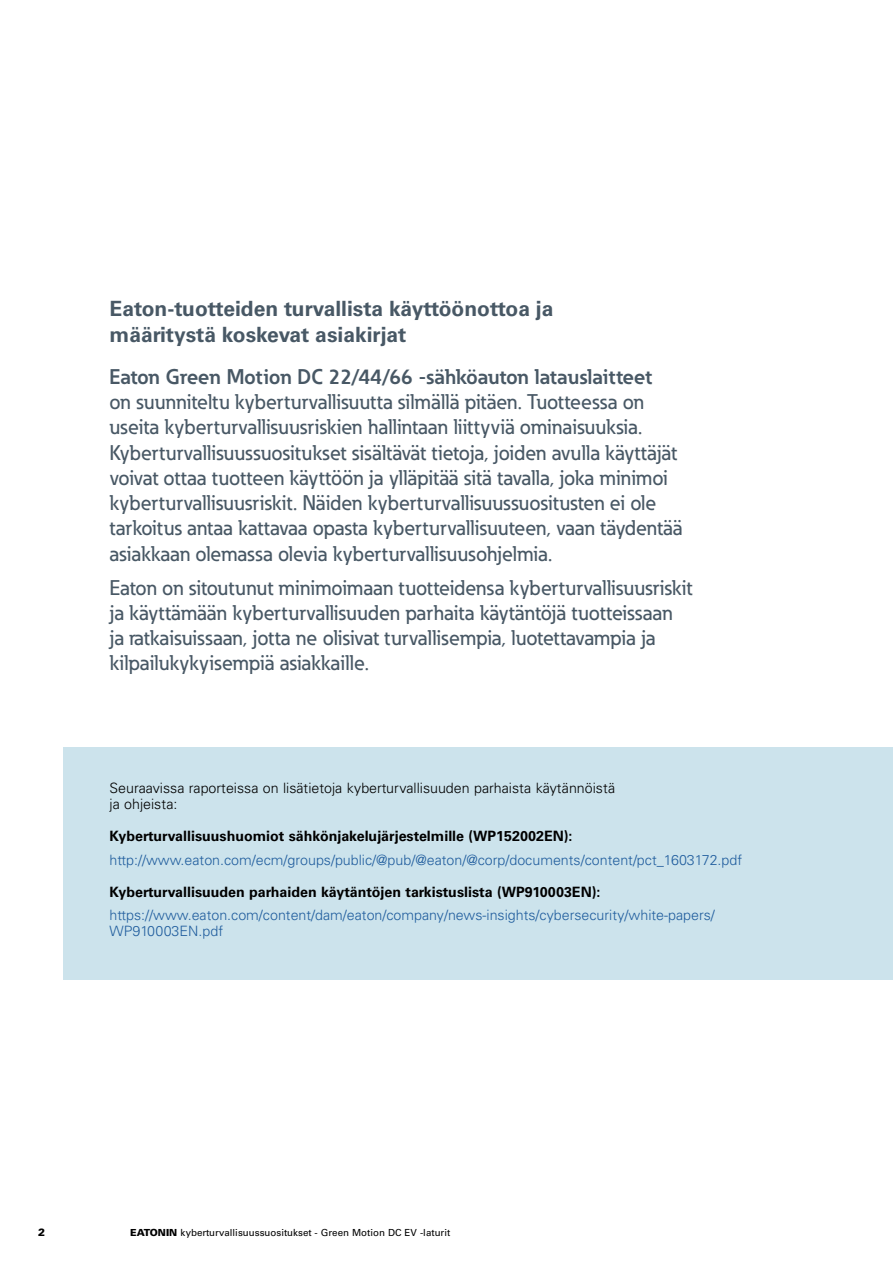
<style>
.page{position:relative;width:893px;height:1263px;background:#fff}
.page>*{position:absolute;margin:0;border:0;box-sizing:border-box;transform-origin:0 0}
.t1{font:500 21px/25.2px "Eaton";color:#485865}
.t2{font:700 21px/25.2px "Univers LT Std";color:#485865}
.t3{font:700 21px "Eaton";color:#485865}
.t4{font:300 14.25px/15.8px "Univers LT Std";color:#215e9e}
.t5{font:700 14.25px "Univers LT Std";color:#000}
.t6{font:300 14.25px/15.8px "Univers LT Std";color:#000}
.t7{font:900 10.5px "Univers LT Std";color:#000}
.t8{font:9.75px "Univers LT Std";color:#000}
.s1{font-weight:900}
</style>
<div class="page">
<div style="left:64px;top:747px;width:829px;height:233px;background:#cce3ec"></div>
<p class="t2" style="left:110px;top:296px;width:445px">Eaton-tuotteiden turvallista käyttöönottoa ja määritystä koskevat asiakirjat</p>
<p class="t3" style="left:110px;top:364px;width:544px">Eaton Green Motion DC 22/44/66 -sähköauton latauslaitteet</p>
<p class="t1" style="left:110px;top:389px;width:574px">on suunniteltu kyberturvallisuutta silmällä pitäen. Tuotteessa on useita kyberturvallisuusriskien hallintaan liittyviä ominaisuuksia.<br>Kyberturvallisuussuositukset sisältävät tietoja, joiden avulla käyttäjät voivat ottaa tuotteen käyttöön ja ylläpitää sitä tavalla, joka minimoi kyberturvallisuusriskit. Näiden kyberturvallisuussuositusten ei ole tarkoitus antaa kattavaa opasta kyberturvallisuuteen, vaan täydentää asiakkaan olemassa olevia kyberturvallisuusohjelmia.</p>
<p class="t1" style="left:110px;top:575px;width:584px">Eaton on sitoutunut minimoimaan tuotteidensa kyberturvallisuusriskit ja käyttämään kyberturvallisuuden parhaita käytäntöjä tuotteissaan ja ratkaisuissaan, jotta ne olisivat turvallisempia, luotettavampia ja kilpailukykyisempiä asiakkaille.</p>
<p class="t6" style="left:110px;top:780px;width:507px">Seuraavissa raporteissa on lisätietoja kyberturvallisuuden parhaista käytännöistä ja ohjeista:</p>
<p class="t5" style="left:110px;top:828px;width:465px">Kyberturvallisuushuomiot sähkönjakelujärjestelmille (WP152002EN):</p>
<p class="t4" style="left:110px;top:852px;width:634px">http://www.eaton.com/ecm/groups/public/@pub/@eaton/@corp/documents/content/pct_1603172.pdf</p>
<p class="t5" style="left:110px;top:883px;width:492px">Kyberturvallisuuden parhaiden käytäntöjen tarkistuslista (WP910003EN):</p>
<p class="t4" style="left:110px;top:907px;width:607px">https://www.eaton.com/content/dam/eaton/company/news-insights/cybersecurity/white-papers/<br>WP910003EN.pdf</p>
<p class="t7" style="left:38px;top:1225px;width:9px">2</p>
<p class="t8" style="left:130px;top:1227px;width:322px"><span class="s1">EATONIN</span> kyberturvallisuussuositukset - Green Motion DC EV -laturit</p>
</div>
